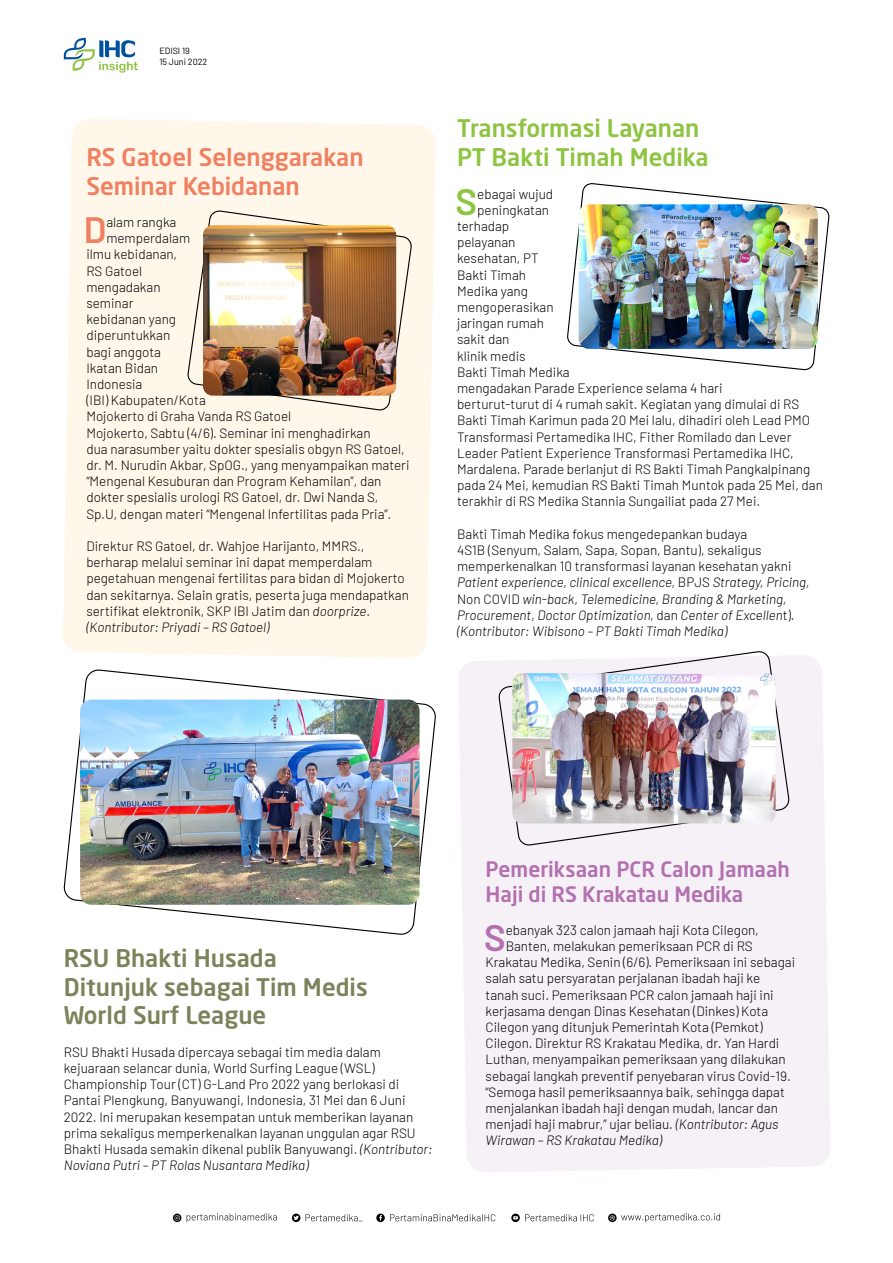
<style>
.page{position:relative;width:893px;height:1263px;background:#fff}
.page>*{position:absolute;margin:0;border:0;box-sizing:border-box;transform-origin:0 0}
.t1{font:600 36.6px "Barlow";color:#f08061}
.t2{font:600 36.6px "Barlow";color:#b270af}
.t3{font:600 36.6px "Barlow";color:#8dc440}
.t4{font:500 24px/28.8px "Neo Sans Std";color:#7d825a}
.t5{font:500 24px/28.8px "Neo Sans Std";color:#f08061}
.t6{font:500 24px/28.8px "Neo Sans Std";color:#8dc440}
.t7{font:500 21px/25.2px "Neo Sans Std";color:#b270af}
.t8{font:300 13.5px/16.2px "Barlow";color:#000}
.t9{font:italic 300 13.5px/16.2px "Barlow";color:#000}
.t10{font:9px/10.8px "Barlow";color:#000}
.s1{font-style:italic}
.s2{font-style:normal}
</style>
<div class="page">
<div style="left:458px;top:655px;width:372px;height:517px;background:#f6f0f7"></div>
<div style="left:63px;top:119px;width:373px;height:539px;background:#fff8ea"></div>
<svg style="left:186px;top:210px;width:227px;height:202px"></svg>
<img style="left:203px;top:225px;width:193px;height:171px">
<svg style="left:63px;top:669px;width:373px;height:266px"></svg>
<img style="left:80px;top:699px;width:340px;height:206px">
<svg style="left:498px;top:651px;width:291px;height:195px"></svg>
<img style="left:512px;top:673px;width:264px;height:150px">
<svg style="left:567px;top:183px;width:263px;height:188px"></svg>
<img style="left:579px;top:204px;width:239px;height:145px">
<svg style="left:63px;top:37px;width:75px;height:36px"></svg>
<svg style="left:608px;top:1213px;width:112px;height:9px"></svg>
<svg style="left:173px;top:1213px;width:8px;height:9px"></svg>
<svg style="left:187px;top:1213px;width:90px;height:9px"></svg>
<svg style="left:376px;top:1213px;width:119px;height:9px"></svg>
<svg style="left:511px;top:1213px;width:83px;height:9px"></svg>
<svg style="left:292px;top:1213px;width:8px;height:9px"></svg>
<svg style="left:306px;top:1214px;width:57px;height:7px"></svg>
<p class="t10" style="left:159px;top:45px;width:50px">EDISI 19<br>15 Juni 2022</p>
<h2 class="t5" style="left:86px;top:142px;width:279px">RS Gatoel Selenggarakan<br>Seminar Kebidanan</h2>
<h1 class="t1" style="left:84px;top:203px;width:24px">D</h1>
<p class="t8" style="left:106px;top:213px;width:72px">alam rangka</p>
<p class="t8" style="left:106px;top:229px;width:85px">memperdalam</p>
<p class="t8" style="left:86px;top:245px;width:92px">ilmu kebidanan,</p>
<p class="t8" style="left:86px;top:262px;width:57px">RS Gatoel</p>
<p class="t8" style="left:86px;top:278px;width:76px">mengadakan</p>
<p class="t8" style="left:86px;top:294px;width:49px">seminar</p>
<p class="t8" style="left:86px;top:310px;width:91px">kebidanan yang</p>
<p class="t8" style="left:86px;top:326px;width:85px">diperuntukkan</p>
<p class="t8" style="left:86px;top:343px;width:76px">bagi anggota</p>
<p class="t8" style="left:86px;top:359px;width:73px">Ikatan Bidan</p>
<p class="t8" style="left:86px;top:375px;width:58px">Indonesia</p>
<p class="t8" style="left:86px;top:391px;width:121px">(IBI) Kabupaten/Kota</p>
<p class="t8" style="left:86px;top:407px;width:206px">Mojokerto di Graha Vanda RS Gatoel</p>
<p class="t8" style="left:86px;top:424px;width:286px">Mojokerto, Sabtu (4/6). Seminar ini menghadirkan</p>
<p class="t8" style="left:86px;top:440px;width:320px">dua narasumber yaitu dokter spesialis obgyn RS Gatoel,</p>
<p class="t8" style="left:86px;top:456px;width:325px">dr. M. Nurudin Akbar, SpOG., yang menyampaikan materi</p>
<p class="t8" style="left:86px;top:472px;width:297px">“Mengenal Kesuburan dan Program Kehamilan”, dan</p>
<p class="t8" style="left:86px;top:488px;width:294px">dokter spesialis urologi RS Gatoel, dr. Dwi Nanda S,</p>
<p class="t8" style="left:86px;top:505px;width:306px">Sp.U, dengan materi “Mengenal Infertilitas pada Pria”.</p>
<p class="t8" style="left:86px;top:537px;width:324px">Direktur RS Gatoel, dr. Wahjoe Harijanto, MMRS., berharap melalui seminar ini dapat memperdalam pegetahuan mengenai fertilitas para bidan di Mojokerto dan sekitarnya. Selain gratis, peserta juga mendapatkan sertifikat elektronik, SKP IBI Jatim dan <span class="s1">doorprize</span>. <span class="s1">(Kontributor: Priyadi – RS Gatoel)</span></p>
<h2 class="t6" style="left:457px;top:114px;width:253px">Transformasi Layanan<br>PT Bakti Timah Medika</h2>
<h1 class="t3" style="left:456px;top:175px;width:23px">S</h1>
<p class="t8" style="left:477px;top:185px;width:77px">ebagai wujud</p>
<p class="t8" style="left:477px;top:201px;width:73px">peningkatan</p>
<p class="t8" style="left:457px;top:217px;width:54px">terhadap</p>
<p class="t8" style="left:457px;top:233px;width:60px">pelayanan</p>
<p class="t8" style="left:457px;top:249px;width:83px">kesehatan, PT</p>
<p class="t8" style="left:457px;top:266px;width:70px">Bakti Timah</p>
<p class="t8" style="left:457px;top:282px;width:72px">Medika yang</p>
<p class="t8" style="left:457px;top:298px;width:98px">mengoperasikan</p>
<p class="t8" style="left:457px;top:314px;width:88px">jaringan rumah</p>
<p class="t8" style="left:457px;top:330px;width:54px">sakit dan</p>
<p class="t8" style="left:457px;top:347px;width:70px">klinik medis</p>
<p class="t8" style="left:457px;top:363px;width:114px">Bakti Timah Medika</p>
<p class="t8" style="left:457px;top:379px;width:267px">mengadakan Parade Experience selama 4 hari</p>
<p class="t8" style="left:457px;top:395px;width:344px">berturut-turut di 4 rumah sakit. Kegiatan yang dimulai di RS</p>
<p class="t8" style="left:457px;top:411px;width:354px">Bakti Timah Karimun pada 20 Mei lalu, dihadiri oleh Lead PMO</p>
<p class="t8" style="left:457px;top:428px;width:336px">Transformasi Pertamedika IHC, Fither Romilado dan Lever</p>
<p class="t8" style="left:457px;top:444px;width:338px">Leader Patient Experience Transformasi Pertamedika IHC,</p>
<p class="t8" style="left:457px;top:460px;width:355px">Mardalena. Parade berlanjut di RS Bakti Timah Pangkalpinang</p>
<p class="t8" style="left:457px;top:476px;width:367px">pada 24 Mei, kemudian RS Bakti Timah Muntok pada 25 Mei, dan</p>
<p class="t8" style="left:457px;top:492px;width:305px">terakhir di RS Medika Stannia Sungailiat pada 27 Mei.</p>
<p class="t9" style="left:457px;top:525px;width:354px"><span class="s2">Bakti Timah Medika fokus mengedepankan budaya<br>4S1B (Senyum, Salam, Sapa, Sopan, Bantu), sekaligus memperkenalkan 10 transformasi layanan kesehatan yakni </span>Patient experience, clinical excellence, <span class="s2">BPJS</span> Strategy, Pricing, <span class="s2">Non COVID</span> win-back<span class="s2">,</span> Telemedicine, Branding &amp; Marketing, Procurement, Doctor Optimization, <span class="s2">dan</span> Center of Excellen<span class="s2">t). </span>(Kontributor: Wibisono – PT Bakti Timah Medika)</p>
<h2 class="t4" style="left:64px;top:943px;width:305px">RSU Bhakti Husada<br>Ditunjuk sebagai Tim Medis<br>World Surf League</h2>
<p class="t8" style="left:64px;top:1043px;width:370px">RSU Bhakti Husada dipercaya sebagai tim media dalam kejuaraan selancar dunia, World Surfing League (WSL)<br>Championship Tour (CT) G-Land Pro 2022 yang berlokasi di Pantai Plengkung, Banyuwangi, Indonesia, 31 Mei dan 6 Juni 2022. Ini merupakan kesempatan untuk memberikan layanan prima sekaligus memperkenalkan layanan unggulan agar RSU Bhakti Husada semakin dikenal publik Banyuwangi. <span class="s1">(Kontributor:<br>Noviana Putri – PT Rolas Nusantara Medika)</span></p>
<h3 class="t7" style="left:486px;top:856px;width:306px">Pemeriksaan PCR Calon Jamaah<br>Haji di RS Krakatau Medika</h3>
<h1 class="t2" style="left:484px;top:911px;width:23px">S</h1>
<p class="t8" style="left:506px;top:921px;width:255px">ebanyak 323 calon jamaah haji Kota Cilegon,</p>
<p class="t8" style="left:506px;top:937px;width:249px">Banten, melakukan pemeriksaan PCR di RS</p>
<p class="t8" style="left:486px;top:953px;width:311px">Krakatau Medika, Senin (6/6). Pemeriksaan ini sebagai</p>
<p class="t8" style="left:486px;top:969px;width:276px">salah satu persyaratan perjalanan ibadah haji ke</p>
<p class="t8" style="left:486px;top:986px;width:290px">tanah suci. Pemeriksaan PCR calon jamaah haji ini</p>
<p class="t8" style="left:486px;top:1002px;width:284px">kerjasama dengan Dinas Kesehatan (Dinkes) Kota</p>
<p class="t8" style="left:486px;top:1018px;width:279px">Cilegon yang ditunjuk Pemerintah Kota (Pemkot)</p>
<p class="t8" style="left:486px;top:1034px;width:295px">Cilegon. Direktur RS Krakatau Medika, dr. Yan Hardi</p>
<p class="t8" style="left:486px;top:1050px;width:302px">Luthan, menyampaikan pemeriksaan yang dilakukan</p>
<p class="t8" style="left:486px;top:1067px;width:307px">sebagai langkah preventif penyebaran virus Covid-19.</p>
<p class="t8" style="left:486px;top:1083px;width:301px">“Semoga hasil pemeriksaannya baik, sehingga dapat</p>
<p class="t8" style="left:486px;top:1099px;width:294px">menjalankan ibadah haji dengan mudah, lancar dan</p>
<p class="t8" style="left:486px;top:1115px;width:294px">menjadi haji mabrur,” ujar beliau. <span class="s1">(Kontributor: Agus</span></p>
<p class="t9" style="left:486px;top:1131px;width:178px">Wirawan – RS Krakatau Medika)</p>
</div>
